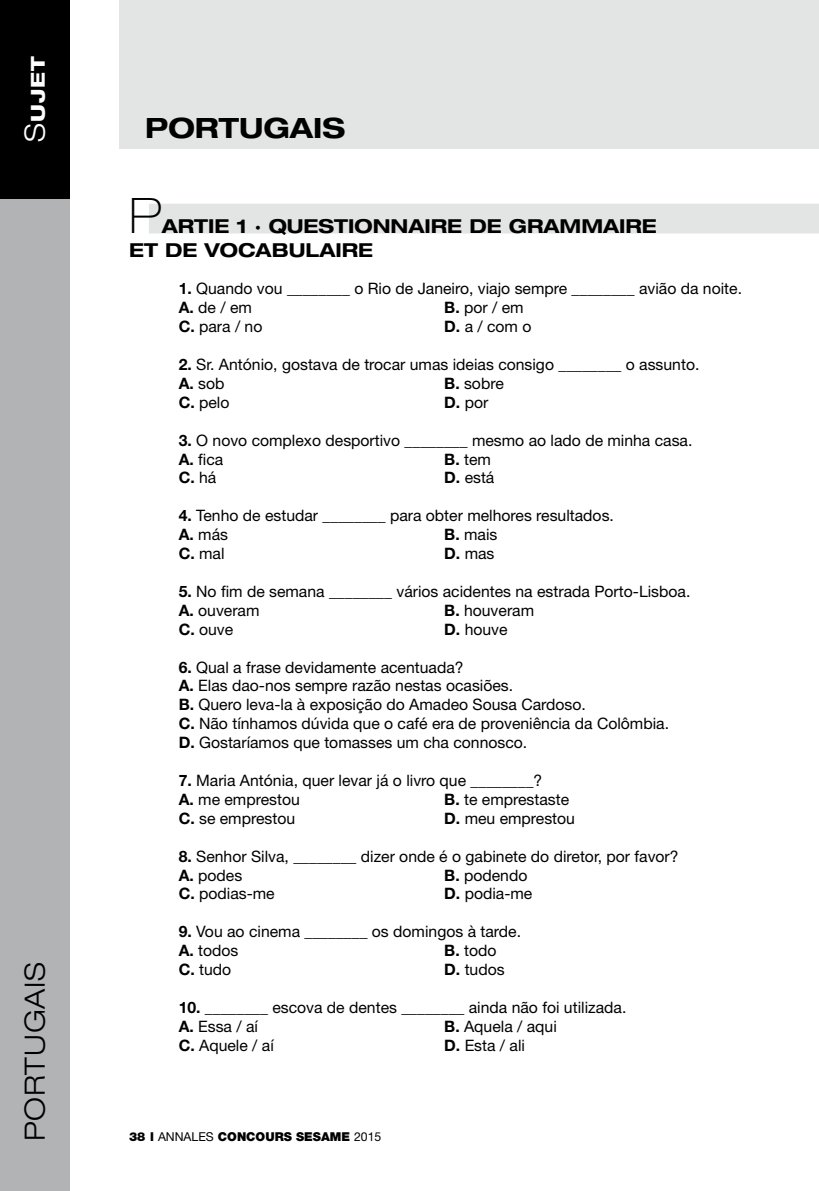
<style>
.page{position:relative;width:819px;height:1191px;background:#fff}
.page>*{position:absolute;margin:0;border:0;box-sizing:border-box;transform-origin:0 0}
.t1{font:100 expanded 49px "Helvetica Neue LT Std";color:#000}
.t2{font:300 expanded 28px "Helvetica Neue LT Std";color:#000}
.t3{font:700 expanded 28px "Helvetica Neue LT Std";color:#000}
.t4{font:700 expanded 19.25px "Helvetica Neue LT Std";color:#000}
.t5{font:800 expanded 19.25px "Helvetica Neue LT Std";color:#fff}
.t6{font:15.75px/18.9px "Helvetica Neue LT Std";color:#000}
.t7{font:700 15.75px "Helvetica Neue LT Std";color:#000}
.t8{font:900 12.25px "Helvetica Neue LT Std";color:#000}
.s1{font-weight:300;font-size:28px}
.s2{font-weight:700}
.s3{font-weight:400}
</style>
<div class="page">
<div style="left:0;top:0;width:69px;height:1191px;background:#b1b3b4"></div>
<div style="left:0;top:0;width:69px;height:198px;background:#000"></div>
<div style="left:119px;top:0;width:700px;height:149px;background:#e3e4e4"></div>
<div style="left:149px;top:204px;width:670px;height:29px;background:#e3e4e4"></div>
<p class="t5" style="left:25px;top:142px;width:87px;rotate:-90deg"><span class="s1">S</span>ujet</p>
<h2 class="t2" style="left:18px;top:1141px;width:179px;rotate:-90deg">PORTUGAIS</h2>
<h2 class="t3" style="left:145px;top:111px;width:25px">PORTUG</h2>
<h2 class="t3" style="left:290px;top:111px;width:57px">AIS</h2>
<h1 class="t1" style="left:129px;top:187px;width:34px">P</h1>
<p class="t4" style="left:162px;top:214px;width:402px">ARTIE 1 · QUESTIONNAIRE DE GRAMMA</p>
<p class="t4" style="left:619px;top:214px;width:39px">IRE</p>
<p class="t4" style="left:129px;top:238px;width:246px">ET DE VOCABULAIRE</p>
<p class="t6" style="left:179px;top:279px;width:565px"><span class="s2">1.</span> Quando vou ________ o Rio de Janeiro, viajo sempre ________ avião da noite.<br><span class="s2">A.</span> de / em</p>
<p class="t6" style="left:444px;top:298px;width:81px"><span class="s2">B.</span> por / em</p>
<p class="t6" style="left:179px;top:317px;width:85px"><span class="s2">C.</span> para / no</p>
<p class="t6" style="left:444px;top:317px;width:89px"><span class="s2">D.</span> a / com o</p>
<p class="t6" style="left:179px;top:355px;width:522px"><span class="s2">2.</span> Sr. António, gostava de trocar umas ideias consigo ________ o assunto.<br><span class="s2">A.</span> sob</p>
<p class="t6" style="left:444px;top:374px;width:61px"><span class="s2">B.</span> sobre</p>
<p class="t6" style="left:179px;top:392px;width:52px"><span class="s2">C.</span> pelo</p>
<p class="t6" style="left:444px;top:392px;width:46px"><span class="s2">D.</span> por</p>
<p class="t6" style="left:179px;top:430px;width:515px"><span class="s2">3.</span> O novo complexo desportivo ________ mesmo ao lado de minha casa.<br><span class="s2">A.</span> fica</p>
<p class="t6" style="left:444px;top:449px;width:48px"><span class="s2">B.</span> tem</p>
<p class="t7" style="left:179px;top:468px;width:39px">C. <span class="s3">há</span></p>
<p class="t6" style="left:444px;top:468px;width:52px"><span class="s2">D.</span> está</p>
<p class="t6" style="left:179px;top:506px;width:436px"><span class="s2">4.</span> Tenho de estudar ________ para obter melhores resultados.<br><span class="s2">A.</span> más</p>
<p class="t6" style="left:444px;top:525px;width:55px"><span class="s2">B.</span> mais</p>
<p class="t6" style="left:179px;top:544px;width:47px"><span class="s2">C.</span> mal</p>
<p class="t6" style="left:444px;top:544px;width:52px"><span class="s2">D.</span> mas</p>
<p class="t6" style="left:179px;top:581px;width:513px"><span class="s2">5.</span> No fim de semana ________ vários acidentes na estrada Porto-Lisboa.<br><span class="s2">A.</span> ouveram</p>
<p class="t6" style="left:444px;top:600px;width:91px"><span class="s2">B.</span> houveram</p>
<p class="t6" style="left:179px;top:619px;width:56px"><span class="s2">C.</span> ouve</p>
<p class="t6" style="left:444px;top:619px;width:65px"><span class="s2">D.</span> houve</p>
<p class="t6" style="left:179px;top:657px;width:492px"><span class="s2">6.</span> Qual a frase devidamente acentuada?<br><span class="s2">A.</span> Elas dao-nos sempre razão nestas ocasiões.<br><span class="s2">B.</span> Quero leva-la à exposição do Amadeo Sousa Cardoso.<br><span class="s2">C.</span> Não tínhamos dúvida que o café era de proveniência da Colômbia.<br><span class="s2">D.</span> Gostaríamos que tomasses um cha connosco.</p>
<p class="t6" style="left:179px;top:770px;width:365px"><span class="s2">7.</span> Maria Antónia, quer levar já o livro que ________?<br><span class="s2">A.</span> me emprestou</p>
<p class="t6" style="left:444px;top:789px;width:126px"><span class="s2">B.</span> te emprestaste</p>
<p class="t6" style="left:179px;top:808px;width:118px"><span class="s2">C.</span> se emprestou</p>
<p class="t6" style="left:444px;top:808px;width:132px"><span class="s2">D.</span> meu emprestou</p>
<p class="t6" style="left:179px;top:846px;width:501px"><span class="s2">8.</span> Senhor Silva, ________ dizer onde é o gabinete do diretor, por favor?<br><span class="s2">A.</span> podes</p>
<p class="t6" style="left:444px;top:865px;width:85px"><span class="s2">B.</span> podendo</p>
<p class="t6" style="left:179px;top:884px;width:97px"><span class="s2">C.</span> podias-me</p>
<p class="t6" style="left:444px;top:884px;width:90px"><span class="s2">D.</span> podia-me</p>
<p class="t6" style="left:179px;top:922px;width:344px"><span class="s2">9.</span> Vou ao cinema ________ os domingos à tarde.<br><span class="s2">A.</span> todos</p>
<p class="t6" style="left:444px;top:941px;width:54px"><span class="s2">B.</span> todo</p>
<p class="t6" style="left:179px;top:959px;width:54px"><span class="s2">C.</span> tudo</p>
<p class="t6" style="left:444px;top:959px;width:62px"><span class="s2">D.</span> tudos</p>
<p class="t6" style="left:179px;top:997px;width:449px"><span class="s2">10.</span> ________ escova de dentes ________ ainda não foi utilizada.<br><span class="s2">A.</span> Essa / aí</p>
<p class="t6" style="left:444px;top:1016px;width:114px"><span class="s2">B.</span> Aquela / aqui</p>
<p class="t6" style="left:179px;top:1035px;width:97px"><span class="s2">C.</span> Aquele / aí</p>
<p class="t6" style="left:444px;top:1035px;width:82px"><span class="s2">D.</span> Esta / ali</p>
<p class="t8" style="left:129px;top:1129px;width:254px">38 l <span class="s3">ANNALES</span> CONCOURS SESAME <span class="s3">2015</span></p>
</div>
